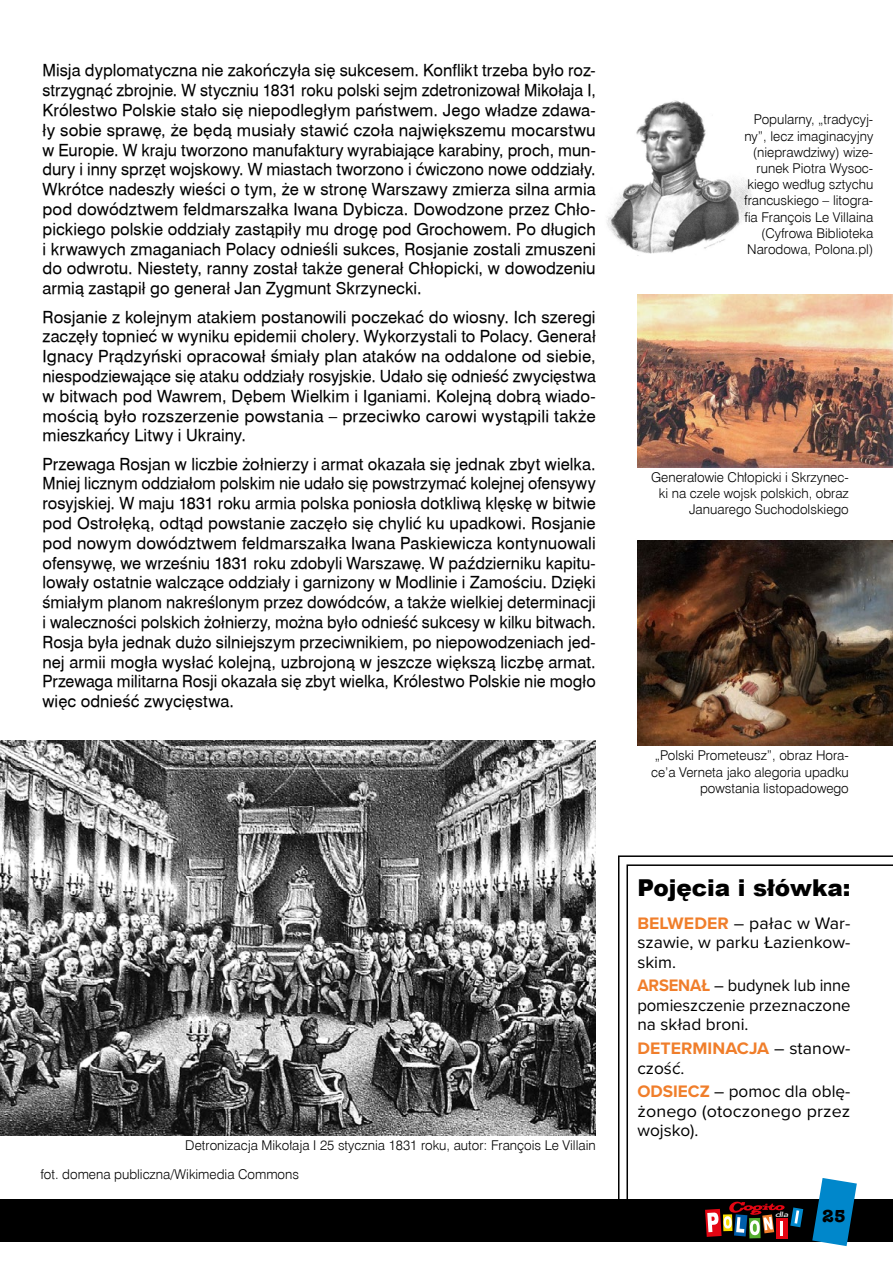
<style>
.page{position:relative;width:893px;height:1263px;background:#fff}
.page>*{position:absolute;margin:0;border:0;box-sizing:border-box;transform-origin:0 0}
.t1{font:900 23.25px "Arial";color:#000}
.t2{font:700 18px "American Typewriter";color:#000}
.t3{font:17.25px/19.5px "Proxima Nova";color:#000;text-align:justify}
.t4{font:17.25px/19.5px "Proxima Nova";color:#000;text-align:justify;scale:.96 1}
.t5{font:16.5px/19.8px "Swiss 721 AT";letter-spacing:.005em;color:#000;text-align:justify}
.t6{font:13.5px/16.2px "Swis 721 Lt EU";color:#000;text-align:right}
.s1{font-weight:700;color:#f07e2b}
</style>
<div class="page">
<img style="left:607px;top:100px;width:145px;height:156px">
<img style="left:637px;top:540px;width:256px;height:205px">
<img style="left:637px;top:294px;width:256px;height:173px">
<img style="left:0;top:740px;width:596px;height:395px">
<svg style="left:618px;top:855px;width:275px;height:344px"></svg>
<svg style="left:626px;top:864px;width:267px;height:335px"></svg>
<div style="left:0;top:1199px;width:893px;height:43px;background:#000"></div>
<svg style="left:812px;top:1178px;width:45px;height:68px"></svg>
<svg style="left:749px;top:1237px;width:12px;height:1px"></svg>
<div style="left:776px;top:1218px;width:11px;height:21px;background:#e30613"></div>
<svg style="left:705px;top:1201px;width:98px;height:36px"></svg>
<p class="t5" style="left:43px;top:61px;width:555px">Misja dyplomatyczna nie zakończyła się sukcesem. Konflikt trzeba było roz&shy;strzygnąć zbrojnie. W styczniu 1831 roku polski sejm zdetronizował Mikołaja I, Królestwo Polskie stało się niepodległym państwem. Jego władze zdawa&shy;ły sobie sprawę, że będą musiały stawić czoła największemu mocarstwu w Europie. W kraju tworzono manufaktury wyrabiające karabiny, proch, mun&shy;dury i inny sprzęt wojskowy. W miastach tworzono i ćwiczono nowe oddziały.<br>Wkrótce nadeszły wieści o tym, że w stronę Warszawy zmierza silna armia pod dowództwem feldmarszałka Iwana Dybicza. Dowodzone przez Chło&shy;pickiego polskie oddziały zastąpiły mu drogę pod Grochowem. Po długich i krwawych zmaganiach Polacy odnieśli sukces, Rosjanie zostali zmuszeni do odwrotu. Niestety, ranny został także generał Chłopicki, w dowodzeniu armią zastąpił go generał Jan Zygmunt Skrzynecki.</p>
<p class="t5" style="left:43px;top:307px;width:555px">Rosjanie z kolejnym atakiem postanowili poczekać do wiosny. Ich szeregi zaczęły topnieć w wyniku epidemii cholery. Wykorzystali to Polacy. Generał Ignacy Prądzyński opracował śmiały plan ataków na oddalone od siebie, niespodziewające się ataku oddziały rosyjskie. Udało się odnieść zwycięstwa w bitwach pod Wawrem, Dębem Wielkim i Iganiami. Kolejną dobrą wiado&shy;mością było rozszerzenie powstania – przeciwko carowi wystąpili także mieszkańcy Litwy i Ukrainy.</p>
<p class="t5" style="left:43px;top:454px;width:555px">Przewaga Rosjan w liczbie żołnierzy i armat okazała się jednak zbyt wielka.<br>Mniej licznym oddziałom polskim nie udało się powstrzymać kolejnej ofensywy rosyjskiej. W maju 1831 roku armia polska poniosła dotkliwą klęskę w bitwie pod Ostrołęką, odtąd powstanie zaczęło się chylić ku upadkowi. Rosjanie pod nowym dowództwem feldmarszałka Iwana Paskiewicza kontynuowali ofensywę, we wrześniu 1831 roku zdobyli Warszawę. W październiku kapitu&shy;lowały ostatnie walczące oddziały i garnizony w Modlinie i Zamościu. Dzięki śmiałym planom nakreślonym przez dowódców, a także wielkiej determinacji i waleczności polskich żołnierzy, można było odnieść sukcesy w kilku bitwach.<br>Rosja była jednak dużo silniejszym przeciwnikiem, po niepowodzeniach jed&shy;nej armii mogła wysłać kolejną, uzbrojoną w jeszcze większą liczbę armat.<br>Przewaga militarna Rosji okazała się zbyt wielka, Królestwo Polskie nie mogło więc odnieść zwycięstwa.</p>
<p class="t6" style="left:185px;top:1138px;width:412px">Detronizacja Mikołaja I 25 stycznia 1831 roku, autor: François Le Villain</p>
<p class="t6" style="left:40px;top:1167px;width:260px">fot. domena publiczna/Wikimedia Commons</p>
<p class="t6" style="left:744px;top:112px;width:131px">Popularny, „tradycyj&shy;ny”, lecz imaginacyjny (nieprawdziwy) wize&shy;runek Piotra Wysoc&shy;kiego według sztychu francuskiego – litogra&shy;fia François Le Villaina (Cyfrowa Biblioteka<br>Narodowa, Polona.pl)</p>
<p class="t6" style="left:651px;top:469px;width:199px">Generałowie Chłopicki i Skrzynec&shy;ki na czele wojsk polskich, obraz<br>Januarego Suchodolskiego</p>
<p class="t6" style="left:651px;top:748px;width:199px">„Polski Prometeusz”, obraz Hora&shy;ce’a Verneta jako alegoria upadku powstania listopadowego</p>
<h1 class="t1" style="left:637px;top:871px;width:215px">Pojęcia i słówka:</h1>
<p class="t3" style="left:637px;top:912px;width:215px"><span class="s1">BELWEDER</span> – pałac w War&shy;szawie, w parku Łazienkow&shy;skim.</p>
<p class="t4" style="left:637px;top:975px;width:223px"><span class="s1">ARSENAŁ</span> – budynek lub inne pomieszczenie przeznaczone na skład broni.</p>
<p class="t3" style="left:637px;top:1038px;width:215px"><span class="s1">DETERMINACJA</span> – stanow&shy;czość.</p>
<p class="t3" style="left:637px;top:1081px;width:215px"><span class="s1">ODSIECZ</span> – pomoc dla oblę&shy;żonego (otoczonego przez wojsko).</p>
<p class="t2" style="left:822px;top:1200px;width:25px">25</p>
</div>
